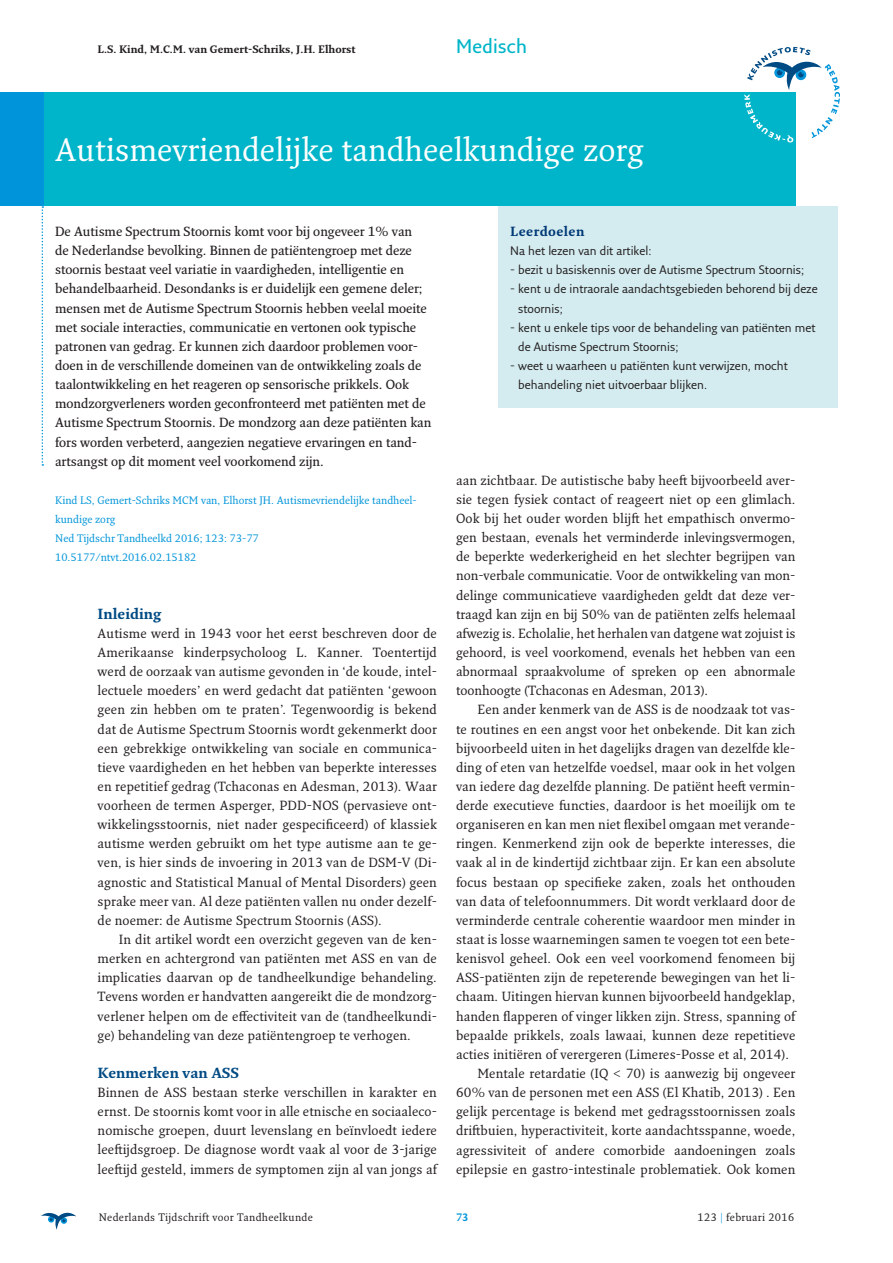
<style>
.page{position:relative;width:893px;height:1263px;background:#fff}
.page>*{position:absolute;margin:0;border:0;box-sizing:border-box;transform-origin:0 0}
.t1{font:31.5px "Fresco Plus Pro";color:#fff}
.t2{font:600 19.2px "Fresco Sans Plus Pro";letter-spacing:.015em;color:#00b5c9}
.t3{font:700 14.25px "Fresco Plus Pro";color:#004b84}
.t4{font:12.9px/19.2px "Fresco Plus Pro";letter-spacing:.01em;color:#231f20;text-align:justify}
.t5{font:600 12.9px/19.2px "Fresco Plus Pro";color:#231f20}
.t6{font:700 12.9px "Fresco Plus Pro";letter-spacing:.03em;color:#003976}
.t7{font:12px/19.2px "Fresco Sans Plus Pro";color:#231f20}
.t8{font:10.5px/19.2px "Fresco Plus Pro";color:#0095da}
.t9{font:10.5px "Fresco Plus Pro";letter-spacing:.03em;color:#231f20}
.t10{font:700 10.5px "Fresco Plus Pro";color:#231f20}
.t11{font:700 10.5px "Fresco Plus Pro";color:#0095da}
.s1{color:#0095da}
</style>
<div class="page">
<svg style="left:41px;top:1213px;width:35px;height:17px"></svg>
<div style="left:42px;top:93px;width:753px;height:113px;background:#00b5c9"></div>
<svg style="left:42px;top:206px;width:1px;height:260px"></svg>
<div style="left:0;top:93px;width:43px;height:113px;background:#0095da"></div>
<div style="left:498px;top:206px;width:339px;height:202px;background:#d4ecf0"></div>
<svg style="left:744px;top:47px;width:96px;height:96px"></svg>
<p class="t10" style="left:98px;top:44px;width:259px">L.S. Kind, M.C.M. van Gemert-Schriks, J.H. Elhorst</p>
<h2 class="t2" style="left:456px;top:37px;width:72px">Medisch</h2>
<h1 class="t1" style="left:55px;top:135px;width:590px">Autismevriendelijke tandheelkundige zorg</h1>
<p class="t5" style="left:55px;top:223px;width:378px">De Autisme Spectrum Stoornis komt voor bij ongeveer 1% van<br>de Nederlandse bevolking. Binnen de patiëntengroep met deze stoornis bestaat veel variatie in vaardigheden, intelligentie en behandelbaarheid. Desondanks is er duidelijk een gemene deler; mensen met de Autisme Spectrum Stoornis hebben veelal moeite met sociale interacties, communicatie en vertonen ook typische patronen van gedrag. Er kunnen zich daardoor problemen voor&shy;doen in de verschillende domeinen van de ontwikkeling zoals de taalontwikkeling en het reageren op sensorische prikkels. Ook mondzorgverleners worden geconfronteerd met patiënten met de Autisme Spectrum Stoornis. De mondzorg aan deze patiënten kan fors worden verbeterd, aangezien negatieve ervaringen en tand&shy;artsangst op dit moment veel voorkomend zijn.</p>
<p class="t8" style="left:55px;top:491px;width:363px">Kind LS, Gemert-Schriks MCM van, Elhorst JH. Autismevriendelijke tandheel&shy;kundige zorg<br>Ned Tijdschr Tandheelkd 2016; 123: 73-77<br>10.5177/ntvt.2016.02.15182</p>
<p class="t3" style="left:98px;top:607px;width:66px">Inleiding</p>
<p class="t4" style="left:98px;top:624px;width:341px">Autisme werd in 1943 voor het eerst beschreven door de Amerikaanse kinderpsycholoog L. Kanner. Toentertijd werd de oorzaak van autisme gevonden in ‘de koude, intel&shy;lectuele moeders’ en werd gedacht dat patiënten ‘gewoon geen zin hebben om te praten’. Tegenwoordig is bekend dat de Autisme Spectrum Stoornis wordt gekenmerkt door een gebrekkige ontwikkeling van sociale en communica&shy;tieve vaardigheden en het hebben van beperkte interesses en repetitief gedrag (Tchaconas en Adesman, 2013). Waar voorheen de termen Asperger, PDD-NOS (pervasieve ont&shy;wikkelingsstoornis, niet nader gespecificeerd) of klassiek autisme werden gebruikt om het type autisme aan te ge&shy;ven, is hier sinds de invoering in 2013 van de DSM-V (Di&shy;agnostic and Statistical Manual of Mental Disorders) geen sprake meer van. Al deze patiënten vallen nu onder dezelf&shy;de noemer: de Autisme Spectrum Stoornis (ASS).</p>
<p class="t4" style="left:98px;top:931px;width:341px;text-indent:21px">In dit artikel wordt een overzicht gegeven van de ken&shy;merken en achtergrond van patiënten met ASS en van de implicaties daarvan op de tandheelkundige behandeling.<br>Tevens worden er handvatten aangereikt die de mondzorg&shy;verlener helpen om de effectiviteit van de (tandheelkundi&shy;ge) behandeling van deze patiëntengroep te verhogen.</p>
<p class="t3" style="left:98px;top:1066px;width:143px">Kenmerken van ASS</p>
<p class="t4" style="left:98px;top:1084px;width:341px">Binnen de ASS bestaan sterke verschillen in karakter en ernst. De stoornis komt voor in alle etnische en sociaaleco&shy;nomische groepen, duurt levenslang en beïnvloedt iedere leeftijdsgroep. De diagnose wordt vaak al voor de 3-jarige leeftijd gesteld, immers de symptomen zijn al van jongs af</p>
<p class="t6" style="left:510px;top:225px;width:76px">Leerdoelen</p>
<p class="t7" style="left:510px;top:242px;width:143px">Na het lezen van dit artikel:</p>
<p class="t7" style="left:510px;top:261px;width:295px">- bezit u basiskennis over de Autisme Spectrum Stoornis;</p>
<p class="t7" style="left:518px;top:280px;width:301px;text-indent:-8px">- kent u de intraorale aandachtsgebieden behorend bij deze stoornis;</p>
<p class="t7" style="left:518px;top:319px;width:299px;text-indent:-8px">- kent u enkele tips voor de behandeling van patiënten met de Autisme Spectrum Stoornis;</p>
<p class="t7" style="left:518px;top:357px;width:271px;text-indent:-8px">- weet u waarheen u patiënten kunt verwijzen, mocht behandeling niet uitvoerbaar blijken.</p>
<p class="t4" style="left:456px;top:471px;width:341px">aan zichtbaar. De autistische baby heeft bijvoorbeeld aver&shy;sie tegen fysiek contact of reageert niet op een glimlach.<br>Ook bij het ouder worden blijft het empathisch onvermo&shy;gen bestaan, evenals het verminderde inlevingsvermogen, de beperkte wederkerigheid en het slechter begrijpen van non-verbale communicatie. Voor de ontwikkeling van mon&shy;delinge communicatieve vaardigheden geldt dat deze ver&shy;traagd kan zijn en bij 50% van de patiënten zelfs helemaal afwezig is. Echolalie, het herhalen van datgene wat zojuist is gehoord, is veel voorkomend, evenals het hebben van een abnormaal spraakvolume of spreken op een abnormale toonhoogte (Tchaconas en Adesman, 2013).</p>
<p class="t4" style="left:477px;top:701px;width:319px">Een ander kenmerk van de ASS is de noodzaak tot vas-</p>
<p class="t4" style="left:456px;top:720px;width:341px">te routines en een angst voor het onbekende. Dit kan zich</p>
<p class="t4" style="left:456px;top:739px;width:341px">bijvoorbeeld uiten in het dagelijks dragen van dezelfde kle-</p>
<p class="t4" style="left:456px;top:758px;width:341px">ding of eten van hetzelfde voedsel, maar ook in het volgen</p>
<p class="t4" style="left:456px;top:777px;width:341px">van iedere dag dezelfde planning. De patiënt heeft vermin-</p>
<p class="t4" style="left:456px;top:797px;width:341px">derde executieve functies, daardoor is het moeilijk om te</p>
<p class="t4" style="left:456px;top:816px;width:341px">organiseren en kan men niet flexibel omgaan met verande-</p>
<p class="t4" style="left:456px;top:835px;width:341px">ringen. Kenmerkend zijn ook de beperkte interesses, die</p>
<p class="t4" style="left:456px;top:854px;width:341px">vaak al in de kindertijd zichtbaar zijn. Er kan een absolute</p>
<p class="t4" style="left:456px;top:873px;width:341px">focus bestaan op specifieke zaken, zoals het onthouden</p>
<p class="t4" style="left:456px;top:892px;width:341px">van data of telefoonnummers. Dit wordt verklaard door de</p>
<p class="t4" style="left:456px;top:911px;width:341px">verminderde centrale coherentie waardoor men minder in</p>
<p class="t4" style="left:456px;top:931px;width:341px">staat is losse waarnemingen samen te voegen tot een bete-</p>
<p class="t4" style="left:456px;top:950px;width:341px">kenisvol geheel. Ook een veel voorkomend fenomeen bij</p>
<p class="t4" style="left:456px;top:969px;width:341px">ASS-patiënten zijn de repeterende bewegingen van het li-</p>
<p class="t4" style="left:456px;top:988px;width:341px">chaam. Uitingen hiervan kunnen bijvoorbeeld handgeklap,</p>
<p class="t4" style="left:456px;top:1007px;width:341px">handen flapperen of vinger likken zijn. Stress, spanning of</p>
<p class="t4" style="left:456px;top:1026px;width:341px">bepaalde prikkels, zoals lawaai, kunnen deze repetitieve</p>
<p class="t4" style="left:456px;top:1045px;width:334px">acties initiëren of verergeren (Limeres-Posse et al, 2014).</p>
<p class="t4" style="left:477px;top:1065px;width:319px">Mentale retardatie (IQ &lt; 70) is aanwezig bij ongeveer</p>
<p class="t4" style="left:456px;top:1084px;width:341px">60% van de personen met een ASS (El Khatib, 2013) . Een</p>
<p class="t4" style="left:456px;top:1103px;width:341px">gelijk percentage is bekend met gedragsstoornissen zoals</p>
<p class="t4" style="left:456px;top:1122px;width:341px">driftbuien, hyperactiviteit, korte aandachtsspanne, woede,</p>
<p class="t4" style="left:456px;top:1141px;width:341px">agressiviteit of andere comorbide aandoeningen zoals</p>
<p class="t4" style="left:456px;top:1160px;width:341px">epilepsie en gastro-intestinale problematiek. Ook komen</p>
<p class="t9" style="left:99px;top:1212px;width:216px">Nederlands Tijdschrift voor Tandheelkunde</p>
<p class="t11" style="left:456px;top:1212px;width:14px">73</p>
<p class="t9" style="left:697px;top:1212px;width:98px">123 <span class="s1">|</span> februari 2016</p>
</div>
